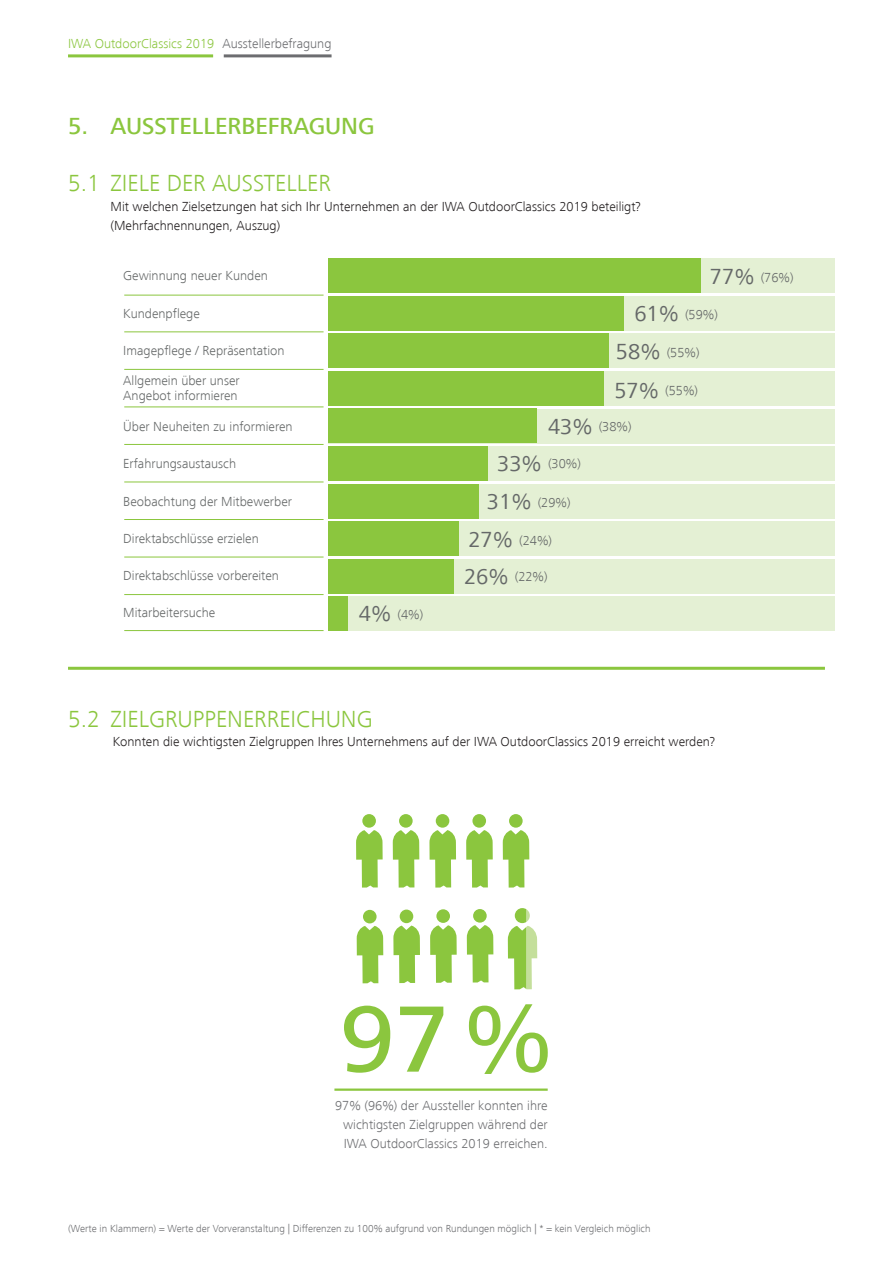
<style>
.page{position:relative;width:893px;height:1263px;background:#fff}
.page>*{position:absolute;margin:0;border:0;box-sizing:border-box;transform-origin:0 0}
.Headlines_weiß{font:500 97.5px "Frutiger Next LT";color:#8bc63e}
.Headline_Ribera_grün{font:300 24px "Frutiger Next LT";color:#8bc63e}
.Headline_Ribera_grün-2{font:500 24px "Frutiger Next LT";color:#8bc63e}
.t1{font:300 13.5px/15px "Frutiger Next LT";color:#656868}
.Fließtext_FrutigerNe{font:300 13.5px/19.2px "Frutiger Next LT";color:#231f20}
.fließtext_weiß{font:300 13.5px/19.2px "Frutiger Next LT";color:#6c6d70}
.t2{font:300 13.5px "Frutiger Next LT";color:#8bc63e}
.t3{font:300 10.5px "Frutiger Next LT";color:#6c6d70}
.s1{font-weight:400;font-size:22.5px}
</style>
<div class="page">
<div style="left:328px;top:259px;width:507px;height:34px;background:#e4f0d4"></div>
<div style="left:328px;top:296px;width:507px;height:34px;background:#e4f0d4"></div>
<div style="left:328px;top:334px;width:507px;height:34px;background:#e4f0d4"></div>
<div style="left:328px;top:371px;width:507px;height:34px;background:#e4f0d4"></div>
<div style="left:328px;top:409px;width:507px;height:34px;background:#e4f0d4"></div>
<div style="left:328px;top:446px;width:507px;height:35px;background:#e4f0d4"></div>
<div style="left:328px;top:484px;width:507px;height:34px;background:#e4f0d4"></div>
<div style="left:328px;top:522px;width:507px;height:34px;background:#e4f0d4"></div>
<div style="left:328px;top:559px;width:507px;height:34px;background:#e4f0d4"></div>
<div style="left:328px;top:597px;width:507px;height:34px;background:#e4f0d4"></div>
<div style="left:328px;top:259px;width:373px;height:34px;background:#8bc63e"></div>
<div style="left:328px;top:296px;width:296px;height:34px;background:#8bc63e"></div>
<div style="left:328px;top:334px;width:281px;height:34px;background:#8bc63e"></div>
<div style="left:328px;top:371px;width:276px;height:34px;background:#8bc63e"></div>
<div style="left:328px;top:409px;width:208px;height:34px;background:#8bc63e"></div>
<div style="left:328px;top:446px;width:160px;height:35px;background:#8bc63e"></div>
<div style="left:328px;top:484px;width:150px;height:34px;background:#8bc63e"></div>
<div style="left:328px;top:522px;width:131px;height:34px;background:#8bc63e"></div>
<div style="left:328px;top:559px;width:126px;height:34px;background:#8bc63e"></div>
<div style="left:328px;top:597px;width:20px;height:34px;background:#8bc63e"></div>
<hr style="left:124px;top:332px;width:200px;height:1px;background:#8bc63e">
<hr style="left:124px;top:295px;width:200px;height:1px;background:#8bc63e">
<hr style="left:124px;top:369px;width:200px;height:1px;background:#8bc63e">
<hr style="left:124px;top:407px;width:200px;height:1px;background:#8bc63e">
<hr style="left:124px;top:444px;width:200px;height:1px;background:#8bc63e">
<hr style="left:124px;top:482px;width:200px;height:1px;background:#8bc63e">
<hr style="left:124px;top:519px;width:200px;height:1px;background:#8bc63e">
<hr style="left:124px;top:557px;width:200px;height:1px;background:#8bc63e">
<hr style="left:124px;top:594px;width:200px;height:1px;background:#8bc63e">
<hr style="left:124px;top:630px;width:200px;height:1px;background:#8bc63e">
<svg style="left:356px;top:830px;width:27px;height:57px"></svg>
<div style="left:362px;top:814px;width:14px;height:14px;background:#8bc63e;border-radius:50%"></div>
<svg style="left:393px;top:830px;width:26px;height:57px"></svg>
<div style="left:399px;top:814px;width:14px;height:14px;background:#8bc63e;border-radius:50%"></div>
<svg style="left:429px;top:830px;width:27px;height:57px"></svg>
<div style="left:436px;top:814px;width:13px;height:14px;background:#8bc63e;border-radius:50%"></div>
<svg style="left:466px;top:830px;width:27px;height:57px"></svg>
<div style="left:472px;top:814px;width:14px;height:14px;background:#8bc63e;border-radius:50%"></div>
<svg style="left:503px;top:830px;width:26px;height:57px"></svg>
<div style="left:509px;top:814px;width:14px;height:14px;background:#8bc63e;border-radius:50%"></div>
<svg style="left:357px;top:926px;width:26px;height:57px"></svg>
<div style="left:363px;top:910px;width:14px;height:13px;background:#8bc63e;border-radius:50%"></div>
<svg style="left:393px;top:925px;width:27px;height:58px"></svg>
<div style="left:400px;top:909px;width:13px;height:14px;background:#8bc63e;border-radius:50%"></div>
<svg style="left:430px;top:925px;width:27px;height:58px"></svg>
<div style="left:436px;top:909px;width:14px;height:14px;background:#8bc63e;border-radius:50%"></div>
<svg style="left:467px;top:925px;width:26px;height:57px"></svg>
<div style="left:473px;top:909px;width:14px;height:14px;background:#8bc63e;border-radius:50%"></div>
<svg style="left:508px;top:908px;width:29px;height:81px"></svg>
<hr style="left:334px;top:1088px;width:214px;height:3px;background:#8bc63e">
<hr style="left:224px;top:54px;width:108px;height:3px;background:#6c6d70">
<hr style="left:68px;top:54px;width:145px;height:3px;background:#8bc63e">
<hr style="left:68px;top:667px;width:757px;height:3px;background:#8bc63e">
<p class="t2" style="left:68px;top:36px;width:148px">IWA OutdoorClassics 2019</p>
<p class="fließtext_weiß" style="left:223px;top:34px;width:111px">Ausstellerbefragung</p>
<p class="Headline_Ribera_grün-2" style="left:68px;top:113px;width:308px">5. AUSSTELLERBEFRAGUNG</p>
<p class="Headline_Ribera_grün" style="left:68px;top:170px;width:264px">5.1 ZIELE DER AUSSTELLER</p>
<p class="Fließtext_FrutigerNe" style="left:111px;top:196px;width:532px">Mit welchen Zielsetzungen hat sich Ihr Unternehmen an der IWA OutdoorClassics 2019 beteiligt? (Mehrfachnennungen, Auszug)</p>
<p class="t1" style="left:123px;top:268px;width:146px">Gewinnung neuer Kunden</p>
<p class="t1" style="left:123px;top:306px;width:78px">Kundenpflege</p>
<p class="t1" style="left:123px;top:343px;width:163px">Imagepflege / Repräsentation</p>
<p class="t1" style="left:123px;top:373px;width:118px">Allgemein über unser<br>Angebot informieren</p>
<p class="t1" style="left:123px;top:419px;width:171px">Über Neuheiten zu informieren</p>
<p class="t1" style="left:123px;top:456px;width:114px">Erfahrungsaustausch</p>
<p class="t1" style="left:123px;top:494px;width:170px">Beobachtung der Mitbewerber</p>
<p class="t1" style="left:123px;top:531px;width:137px">Direktabschlüsse erzielen</p>
<p class="t1" style="left:123px;top:568px;width:157px">Direktabschlüsse vorbereiten</p>
<p class="t1" style="left:123px;top:605px;width:93px">Mitarbeitersuche</p>
<p class="t1" style="left:359px;top:607px;width:66px"><span class="s1">4%</span> (4%)</p>
<p class="t1" style="left:710px;top:270px;width:85px"><span class="s1">77%</span> (76%)</p>
<p class="t1" style="left:634px;top:307px;width:85px"><span class="s1">61%</span> (59%)</p>
<p class="t1" style="left:616px;top:345px;width:85px"><span class="s1">58%</span> (55%)</p>
<p class="t1" style="left:614px;top:383px;width:85px"><span class="s1">57%</span> (55%)</p>
<p class="t1" style="left:548px;top:419px;width:85px"><span class="s1">43%</span> (38%)</p>
<p class="t1" style="left:497px;top:456px;width:85px"><span class="s1">33%</span> (30%)</p>
<p class="t1" style="left:487px;top:495px;width:85px"><span class="s1">31%</span> (29%)</p>
<p class="t1" style="left:468px;top:533px;width:85px"><span class="s1">27%</span> (24%)</p>
<p class="t1" style="left:464px;top:569px;width:85px"><span class="s1">26%</span> (22%)</p>
<p class="Headline_Ribera_grün" style="left:68px;top:706px;width:306px">5.2 ZIELGRUPPENERREICHUNG</p>
<p class="Fließtext_FrutigerNe" style="left:113px;top:732px;width:604px">Konnten die wichtigsten Zielgruppen Ihres Unternehmens auf der IWA OutdoorClassics 2019 erreicht werden?</p>
<p class="Headlines_weiß" style="left:340px;top:985px;width:216px">97%</p>
<p class="fließtext_weiß" style="left:335px;top:1096px;width:214px">97% (96%) der Aussteller konnten ihre</p>
<p class="fließtext_weiß" style="left:343px;top:1115px;width:206px">wichtigsten Zielgruppen während der<br>IWA OutdoorClassics 2019 erreichen.</p>
<p class="t3" style="left:68px;top:1223px;width:584px">(Werte in Klammern) = Werte der Vorveranstaltung | Differenzen zu 100% aufgrund von Rundungen möglich | * = kein Vergleich möglich</p>
</div>
